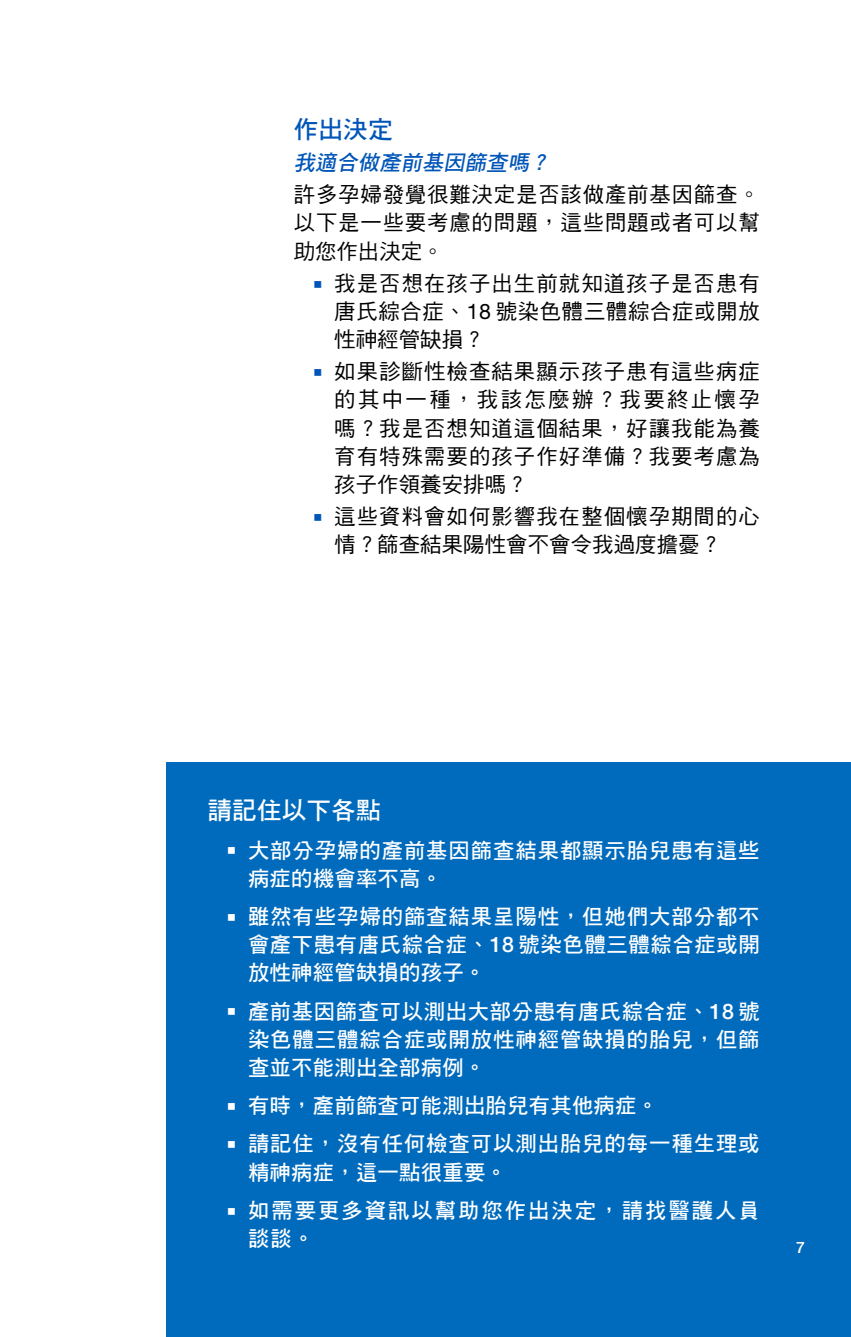
<style>
.page{position:relative;width:851px;height:1337px;background:#fff}
.page>*{position:absolute;margin:0;border:0;box-sizing:border-box;transform-origin:0 0}
.Subhead_KO{font:24.75px "DF Hei Std W7";color:#fff}
.subhead{font:24.75px "DF Hei Std W7";color:#0055b8}
.Text_first_after_sub{font:21.38px/28.1px "DF Hei Std W5";letter-spacing:.04em;color:#000;text-align:justify}
.t1{font:21.38px/28.1px "DF Hei Std W7";letter-spacing:.04em;color:#fff}
.t2{font:21.38px/28.1px "DF Hei Std W7";letter-spacing:.09em;color:#fff}
.t3{font:21.38px "DF Hei Std W7";letter-spacing:.01em;color:#fff}
.t4{font:italic 21.38px "DF Hei Std W7";color:#0055b8}
.folios{font:500 15.75px "Helvetica Neue LT Std";color:#fff}
.s1{font-family:"Universal Std Newswith Comm Pi";font-size:13.5px;color:#0055b8}
.s2{font-family:"Helvetica Neue LT Std"}
.s3{font-family:"Universal Std Newswith Comm Pi";font-size:13.5px}
.s4{font-family:"Helvetica Neue LT Std";font-weight:500}
</style>
<div class="page">
<div style="left:167px;top:762px;width:683px;height:574px;background:#006bbd"></div>
<p class="subhead" style="left:294px;top:116px;width:100px">作出決定</p>
<p class="t4" style="left:294px;top:151px;width:262px">我適合做產前基因篩查嗎？</p>
<p class="Text_first_after_sub" style="left:294px;top:180px;width:467px">許多孕婦發覺很難決定是否該做產前基因篩查。以下是一些要考慮的問題，這些問題或者可以幫助您作出決定。</p>
<p class="Text_first_after_sub" style="left:334px;top:269px;width:427px;text-indent:-20px"><span class="s1">◾</span> 我是否想在孩子出生前就知道孩子是否患有唐氏綜合症、<span class="s2">18</span> 號染色體三體綜合症或開放性神經管缺損？</p>
<p class="Text_first_after_sub" style="left:334px;top:357px;width:427px;text-indent:-20px"><span class="s1">◾</span> 如果診斷性檢查結果顯示孩子患有這些病症的其中一種，我該怎麼辦？我要終止懷孕嗎？我是否想知道這個結果，好讓我能為養育有特殊需要的孩子作好準備？我要考慮為孩子作領養安排嗎？</p>
<p class="Text_first_after_sub" style="left:334px;top:502px;width:427px;text-indent:-20px"><span class="s1">◾</span> 這些資料會如何影響我在整個懷孕期間的心情？篩查結果陽性會不會令我過度擔憂？</p>
<p class="Subhead_KO" style="left:207px;top:797px;width:175px">請記住以下各點</p>
<p class="t1" style="left:248px;top:835px;width:513px;text-indent:-20px"><span class="s3">◾</span> 大部分孕婦的產前基因篩查結果都顯示胎兒患有這些病症的機會率不高。</p>
<p class="t1" style="left:248px;top:902px;width:513px;text-align:justify;text-indent:-20px"><span class="s3">◾</span> 雖然有些孕婦的篩查結果呈陽性，但她們大部分都不會產下患有唐氏綜合症、<span class="s4">18</span> 號染色體三體綜合症或開放性神經管缺損的孩子。</p>
<p class="t1" style="left:248px;top:996px;width:513px;text-align:justify;text-indent:-20px"><span class="s3">◾</span> 產前基因篩查可以測出大部分患有唐氏綜合症、<span class="s4">18</span> 號染色體三體綜合症或開放性神經管缺損的胎兒，但篩查並不能測出全部病例。</p>
<p class="t3" style="left:228px;top:1094px;width:432px"><span class="s3">◾</span> 有時，產前篩查可能測出胎兒有其他病症。</p>
<p class="t1" style="left:248px;top:1129px;width:513px;text-indent:-20px"><span class="s3">◾</span> 請記住，沒有任何檢查可以測出胎兒的每一種生理或精神病症，這一點很重要。　</p>
<p class="t2" style="left:248px;top:1195px;width:513px;text-indent:-20px"><span class="s3">◾</span> 如需要更多資訊以幫助您作出決定，請找醫護人員談談。</p>
<p class="folios" style="left:796px;top:1237px;width:10px">7</p>
</div>
